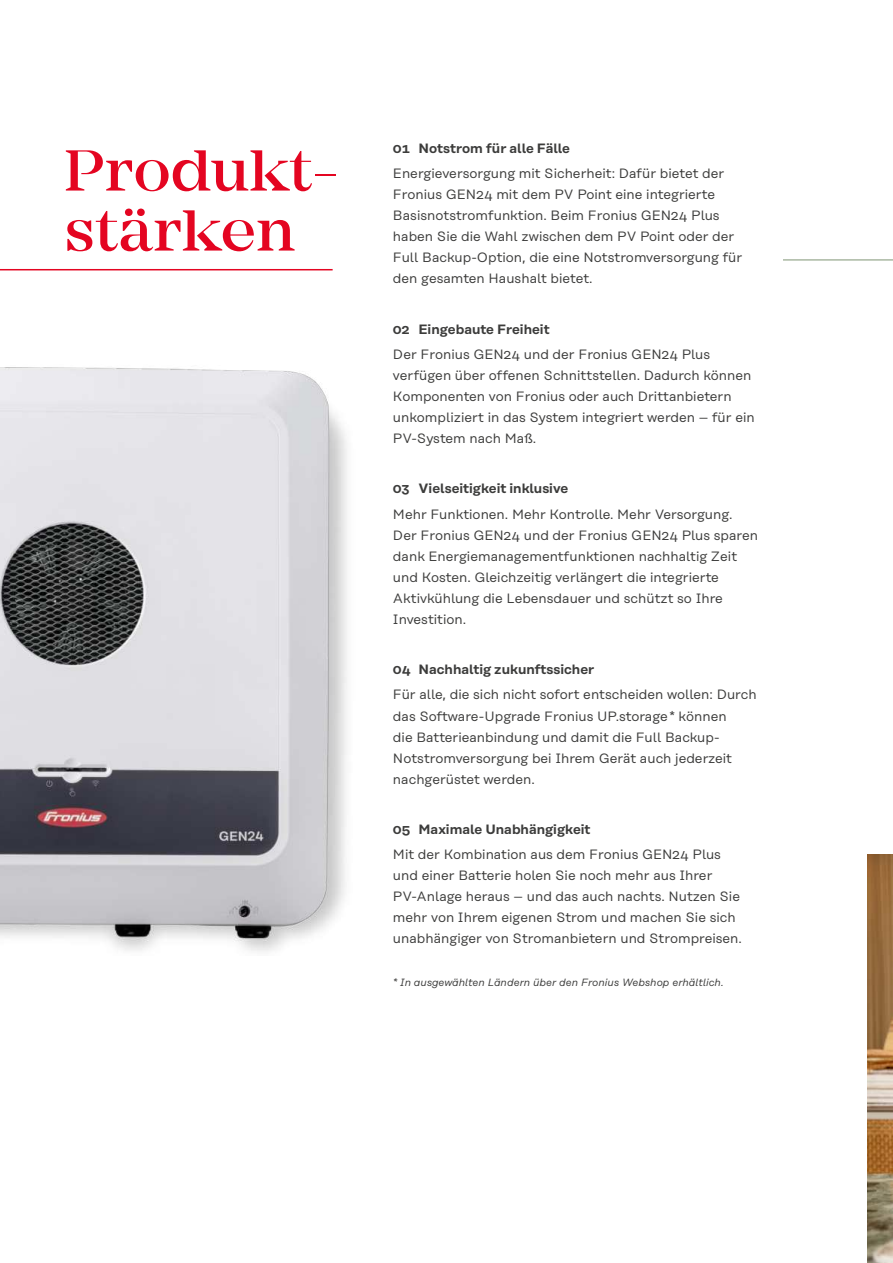
<style>
.page{position:relative;width:893px;height:1263px;background:#fff}
.page>*{position:absolute;margin:0;border:0;box-sizing:border-box;transform-origin:0 0}
.t1{font:500 60px/60px "Mirador";color:#e40521}
.t2{font:13.5px/21px "Rational Text";color:#3c3c3b}
.t3{font:600 13.5px "Rational Text";color:#3c3c3b}
.t4{font:italic 10.5px "Rational Text";color:#3c3c3b}
</style>
<div class="page">
<hr style="left:783px;top:259px;width:110px;height:2px;background:#a9b8a2">
<img style="left:867px;top:855px;width:26px;height:408px">
<hr style="left:0;top:269px;width:333px;height:1px;background:#e40521">
<img style="left:0;top:367px;width:347px;height:585px">
<h1 class="t1" style="left:64px;top:141px;width:276px">Produkt&shy;stärken</h1>
<p class="t3" style="left:393px;top:143px;width:179px">01 Notstrom für alle Fälle</p>
<p class="t2" style="left:393px;top:163px;width:351px">Energieversorgung mit Sicherheit: Dafür bietet der Fronius GEN24 mit dem PV Point eine integrierte Basisnotstromfunktion. Beim Fronius GEN24 Plus haben Sie die Wahl zwischen dem PV Point oder der Full Backup-Option, die eine Notstromversorgung für den gesamten Haushalt bietet.</p>
<p class="t3" style="left:393px;top:324px;width:158px">02 Eingebaute Freiheit</p>
<p class="t2" style="left:393px;top:344px;width:363px">Der Fronius GEN24 und der Fronius GEN24 Plus verfügen über offenen Schnittstellen. Dadurch können Komponenten von Fronius oder auch Drittanbietern unkompliziert in das System integriert werden – für ein PV-System nach Maß.</p>
<p class="t3" style="left:393px;top:484px;width:177px">03 Vielseitigkeit inklusive</p>
<p class="t2" style="left:393px;top:504px;width:367px">Mehr Funktionen. Mehr Kontrolle. Mehr Versorgung.<br>Der Fronius GEN24 und der Fronius GEN24 Plus sparen dank Energiemanagementfunktionen nachhaltig Zeit und Kosten. Gleichzeitig verlängert die integrierte Aktivkühlung die Lebensdauer und schützt so Ihre Investition.</p>
<p class="t3" style="left:393px;top:664px;width:203px">04 Nachhaltig zukunftssicher</p>
<p class="t2" style="left:393px;top:684px;width:365px">Für alle, die sich nicht sofort entscheiden wollen: Durch das Software-Upgrade Fronius UP.storage * können<br>die Batterieanbindung und damit die Full Backup-Notstromversorgung bei Ihrem Gerät auch jederzeit nachgerüstet werden.</p>
<p class="t3" style="left:393px;top:824px;width:199px">05 Maximale Unabhängigkeit</p>
<p class="t2" style="left:393px;top:844px;width:350px">Mit der Kombination aus dem Fronius GEN24 Plus und einer Batterie holen Sie noch mehr aus Ihrer PV-Anlage heraus – und das auch nachts. Nutzen Sie mehr von Ihrem eigenen Strom und machen Sie sich unabhängiger von Stromanbietern und Strompreisen.</p>
<p class="t4" style="left:393px;top:977px;width:332px">* In ausgewählten Ländern über den Fronius Webshop erhältlich.</p>
</div>
